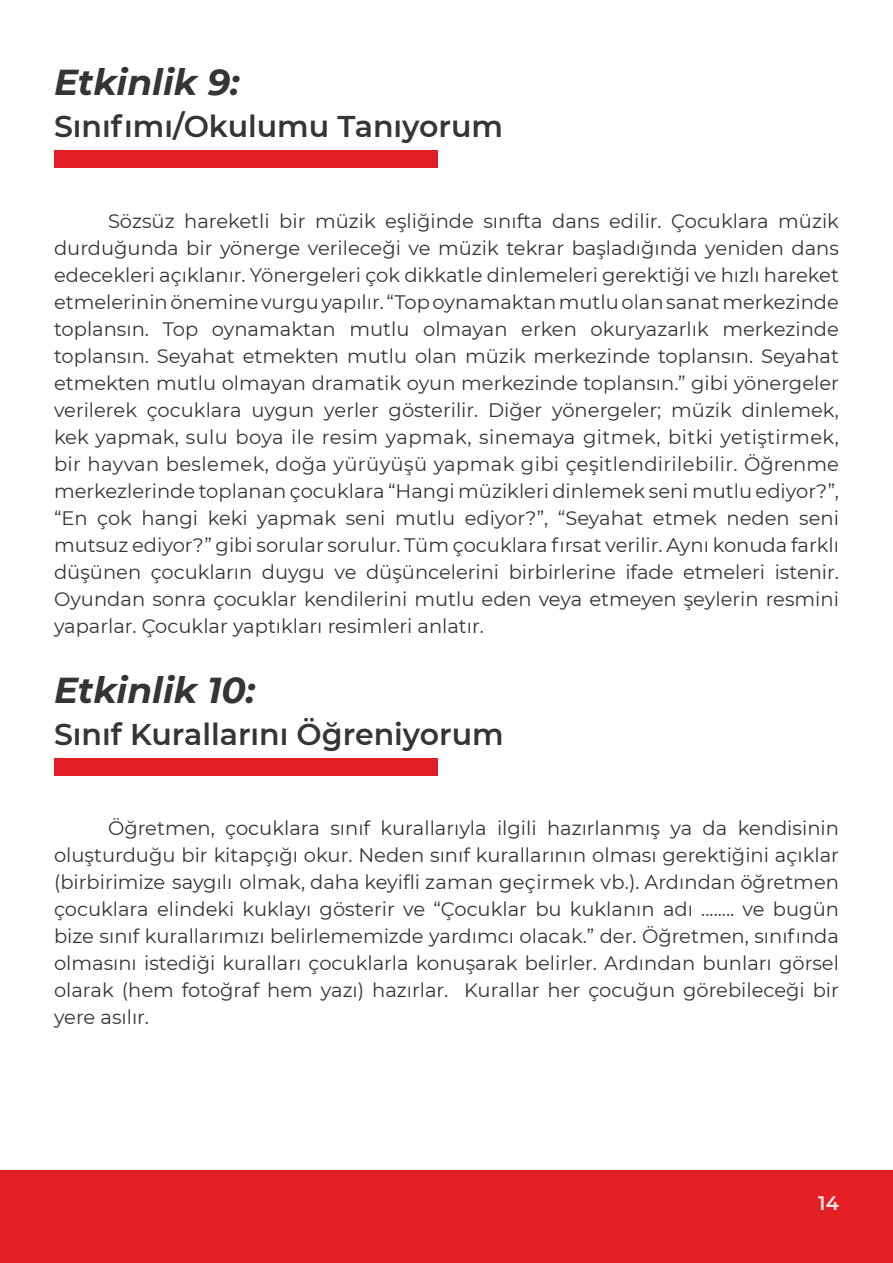
<style>
.page{position:relative;width:893px;height:1263px;background:#fff}
.page>*{position:absolute;margin:0;border:0;box-sizing:border-box;transform-origin:0 0}
.t1{font:italic 700 36px "Montserrat";color:#363536}
.t2{font:600 30px "Montserrat";color:#363536}
.t3{font:19.5px/27px "Montserrat";color:#363536;text-align:justify}
.t4{font:600 19.5px "Montserrat";color:#ebebeb}
</style>
<div class="page">
<div style="left:0;top:1171px;width:893px;height:92px;background:#e41f25"></div>
<div style="left:54px;top:150px;width:383px;height:18px;background:#e31d26"></div>
<div style="left:54px;top:758px;width:383px;height:18px;background:#e31d26"></div>
<h1 class="t1" style="left:54px;top:61px;width:187px">Etkinlik 9:</h1>
<h2 class="t2" style="left:54px;top:105px;width:451px">Sınıfımı/Okulumu Tanıyorum</h2>
<p class="t3" style="left:54px;top:207px;width:786px;text-indent:54px">Sözsüz hareketli bir müzik eşliğinde sınıfta dans edilir. Çocuklara müzik durduğunda bir yönerge verileceği ve müzik tekrar başladığında yeniden dans edecekleri açıklanır. Yönergeleri çok dikkatle dinlemeleri gerektiği ve hızlı hareket etmelerinin önemine vurgu yapılır. “Top oynamaktan mutlu olan sanat merkezinde toplansın. Top oynamaktan mutlu olmayan erken okuryazarlık merkezinde toplansın. Seyahat etmekten mutlu olan müzik merkezinde toplansın. Seyahat etmekten mutlu olmayan dramatik oyun merkezinde toplansın.” gibi yönergeler verilerek çocuklara uygun yerler gösterilir. Diğer yönergeler; müzik dinlemek, kek yapmak, sulu boya ile resim yapmak, sinemaya gitmek, bitki yetiştirmek, bir hayvan beslemek, doğa yürüyüşü yapmak gibi çeşitlendirilebilir. Öğrenme merkezlerinde toplanan çocuklara “Hangi müzikleri dinlemek seni mutlu ediyor?”, “En çok hangi keki yapmak seni mutlu ediyor?”, “Seyahat etmek neden seni mutsuz ediyor?” gibi sorular sorulur. Tüm çocuklara fırsat verilir. Aynı konuda farklı düşünen çocukların duygu ve düşüncelerini birbirlerine ifade etmeleri istenir.<br>Oyundan sonra çocuklar kendilerini mutlu eden veya etmeyen şeylerin resmini yaparlar. Çocuklar yaptıkları resimleri anlatır.</p>
<h1 class="t1" style="left:54px;top:669px;width:203px">Etkinlik 10:</h1>
<h2 class="t2" style="left:54px;top:713px;width:451px">Sınıf Kurallarını Öğreniyorum</h2>
<p class="t3" style="left:54px;top:813px;width:786px;text-indent:54px">Öğretmen, çocuklara sınıf kurallarıyla ilgili hazırlanmış ya da kendisinin oluşturduğu bir kitapçığı okur. Neden sınıf kurallarının olması gerektiğini açıklar (birbirimize saygılı olmak, daha keyifli zaman geçirmek vb.). Ardından öğretmen çocuklara elindeki kuklayı gösterir ve “Çocuklar bu kuklanın adı ........ ve bugün bize sınıf kurallarımızı belirlememizde yardımcı olacak.” der. Öğretmen, sınıfında olmasını istediği kuralları çocuklarla konuşarak belirler. Ardından bunları görsel olarak (hem fotoğraf hem yazı) hazırlar. Kurallar her çocuğun görebileceği bir yere asılır.</p>
<p class="t4" style="left:818px;top:1192px;width:22px">14</p>
</div>
